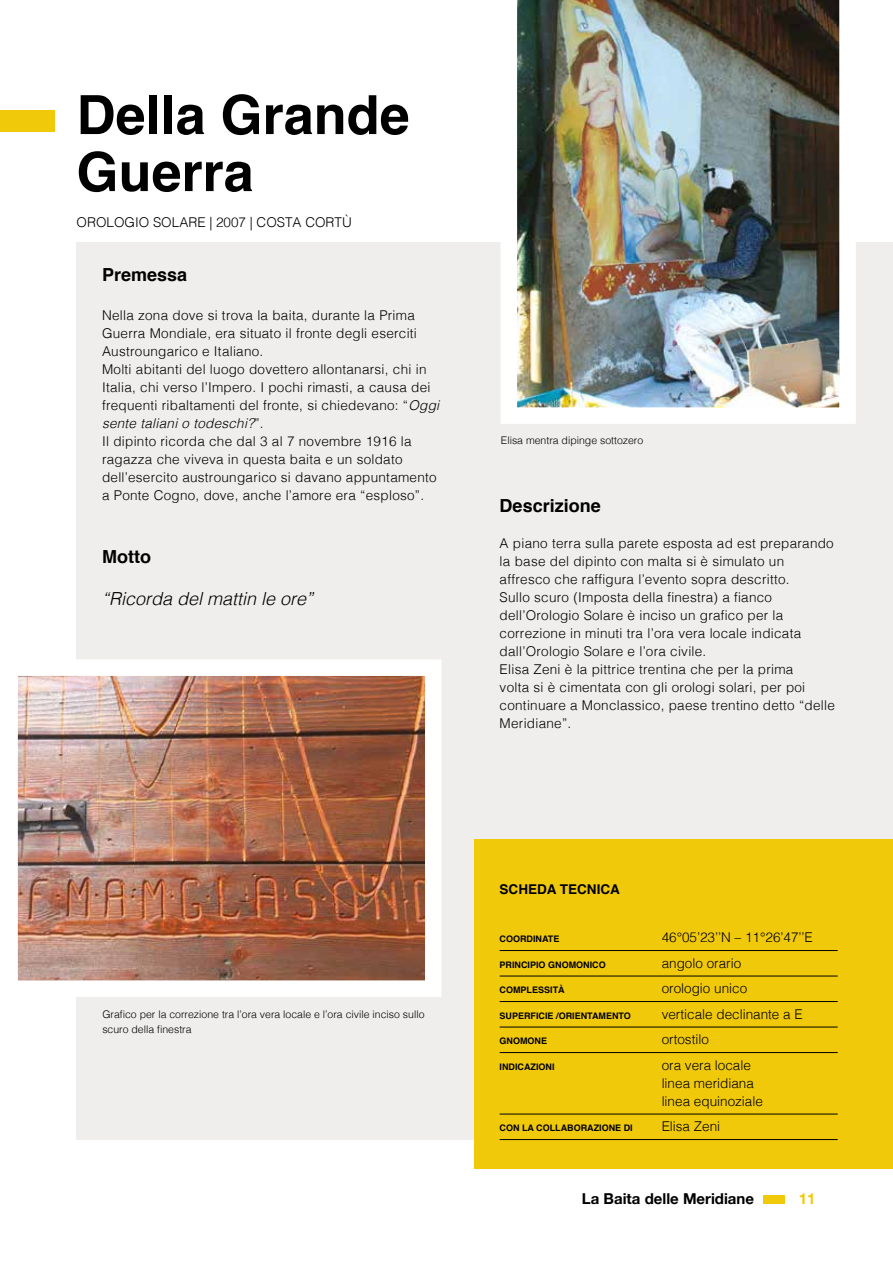
<style>
.page{position:relative;width:893px;height:1263px;background:#fff}
.page>*{position:absolute;margin:0;border:0;box-sizing:border-box;transform-origin:0 0}
.t1{font:700 54px/57px "Helvetica";color:#000}
.t2{font:700 18px "Helvetica";color:#000}
.t3{font:italic 300 18px "Helvetica";color:#000}
.t4{font:700 15px "Helvetica Neue";color:#000}
.t5{font:700 15px "Helvetica Neue";color:#f1c90b}
.t6{font:300 13.5px/18px "Helvetica";letter-spacing:.02em;color:#000}
.t7{font:300 13.5px/18px "Helvetica";color:#000}
.t8{font:700 13.5px "Helvetica";color:#000}
.t9{font:300 10.5px/15px "Helvetica";color:#000}
.t10{font:700 9px "Helvetica";color:#000}
.s1{font-style:italic}
</style>
<div class="page">
<div style="left:77px;top:242px;width:816px;height:898px;background:#efeeec"></div>
<div style="left:474px;top:839px;width:419px;height:330px;background:#f1c90b"></div>
<hr style="left:500px;top:950px;width:338px;height:1px;background:#000">
<hr style="left:500px;top:976px;width:338px;height:1px;background:#000">
<hr style="left:500px;top:1001px;width:338px;height:1px;background:#000">
<hr style="left:500px;top:1027px;width:338px;height:1px;background:#000">
<hr style="left:500px;top:1052px;width:338px;height:1px;background:#000">
<hr style="left:500px;top:1114px;width:338px;height:1px;background:#000">
<hr style="left:500px;top:1139px;width:338px;height:1px;background:#000">
<img style="left:501px;top:0;width:355px;height:424px">
<img style="left:17px;top:651px;width:424px;height:354px">
<div style="left:0;top:111px;width:54px;height:21px;background:#f1c90b"></div>
<div style="left:763px;top:1195px;width:21px;height:8px;background:#f1c90b"></div>
<h1 class="t1" style="left:77px;top:87px;width:335px">Della Grande<br>Guerra</h1>
<p class="t7" style="left:77px;top:212px;width:277px">OROLOGIO SOLARE | 2007 | COSTA CORTÙ</p>
<h2 class="t2" style="left:102px;top:261px;width:87px">Premessa</h2>
<p class="t6" style="left:102px;top:306px;width:339px">Nella zona dove si trova la baita, durante la Prima Guerra Mondiale, era situato il fronte degli eserciti Austroungarico e Italiano.<br>Molti abitanti del luogo dovettero allontanarsi, chi in Italia, chi verso l’Impero. I pochi rimasti, a causa dei frequenti ribaltamenti del fronte, si chiedevano: “<span class="s1">Oggi sente taliani o todeschi?</span>”.<br>Il dipinto ricorda che dal 3 al 7 novembre 1916 la ragazza che viveva in questa baita e un soldato dell’esercito austroungarico si davano appuntamento a Ponte Cogno, dove, anche l’amore era “esploso”.</p>
<h2 class="t2" style="left:102px;top:543px;width:50px">Motto</h2>
<h2 class="t3" style="left:102px;top:584px;width:213px">“Ricorda del mattin le ore”</h2>
<p class="t9" style="left:501px;top:432px;width:144px">Elisa mentra dipinge sottozero</p>
<h2 class="t2" style="left:500px;top:492px;width:103px">Descrizione</h2>
<p class="t6" style="left:500px;top:534px;width:337px">A piano terra sulla parete esposta ad est preparando la base del dipinto con malta si è simulato un affresco che raffigura l’evento sopra descritto.<br>Sullo scuro (Imposta della finestra) a fianco dell’Orologio Solare è inciso un grafico per la correzione in minuti tra l’ora vera locale indicata dall’Orologio Solare e l’ora civile.<br>Elisa Zeni è la pittrice trentina che per la prima<br>volta si è cimentata con gli orologi solari, per poi continuare a Monclassico, paese trentino detto “delle Meridiane”.</p>
<p class="t9" style="left:102px;top:1005px;width:324px">Grafico per la correzione tra l’ora vera locale e l’ora civile inciso sullo scuro della finestra</p>
<p class="t8" style="left:500px;top:878px;width:122px">SCHEDA TECNICA</p>
<p class="t10" style="left:500px;top:932px;width:61px">COORDINATE</p>
<p class="t7" style="left:662px;top:927px;width:153px">46°05’23’’N – 11°26’47’’E</p>
<p class="t10" style="left:500px;top:957px;width:108px">PRINCIPIO GNOMONICO</p>
<p class="t7" style="left:662px;top:953px;width:81px">angolo orario</p>
<p class="t10" style="left:500px;top:983px;width:67px">COMPLESSITÀ</p>
<p class="t7" style="left:662px;top:978px;width:87px">orologio unico</p>
<p class="t10" style="left:500px;top:1008px;width:133px">SUPERFICIE /ORIENTAMENTO</p>
<p class="t7" style="left:662px;top:1004px;width:143px">verticale declinante a E</p>
<p class="t10" style="left:500px;top:1034px;width:49px">GNOMONE</p>
<p class="t7" style="left:662px;top:1029px;width:49px">ortostilo</p>
<p class="t10" style="left:500px;top:1059px;width:56px">INDICAZIONI</p>
<p class="t7" style="left:662px;top:1055px;width:103px">ora vera locale linea meridiana linea equinoziale</p>
<p class="t10" style="left:500px;top:1121px;width:135px">CON LA COLLABORAZIONE DI</p>
<p class="t7" style="left:662px;top:1116px;width:60px">Elisa Zeni</p>
<p class="t4" style="left:582px;top:1187px;width:174px">La Baita delle Meridiane</p>
<p class="t5" style="left:799px;top:1187px;width:18px">11</p>
</div>
